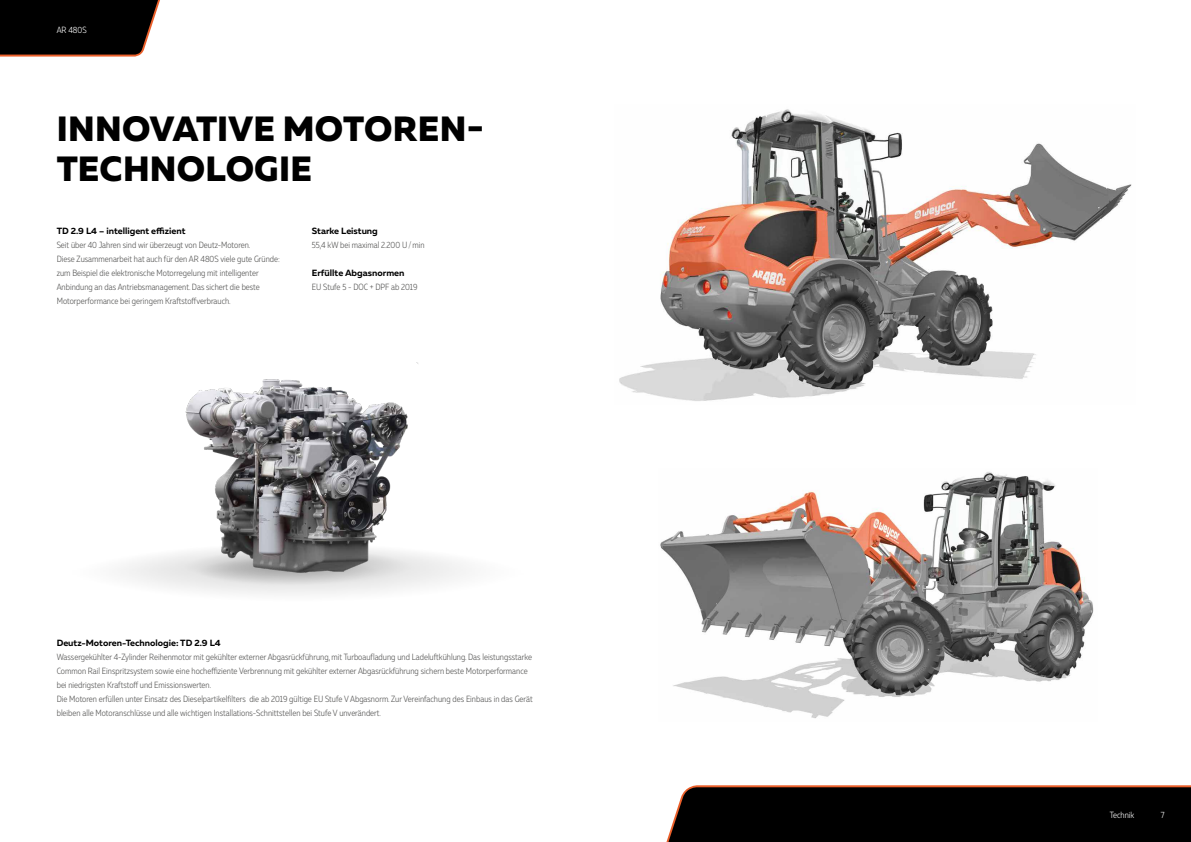
<style>
.page{position:relative;width:1191px;height:842px;background:#fff}
.page>*{position:absolute;margin:0;border:0;box-sizing:border-box;transform-origin:0 0}
.t1{font:800 35px/40px "Muller";letter-spacing:.005em;color:#000}
.t2{font:300 9px/14px "Muller Narrow";color:#575756}
.t3{font:700 9px "Muller";color:#000}
.t4{font:300 9px "Muller Narrow";color:#fff}
</style>
<div class="page">
<svg style="left:41px;top:524px;width:514px;height:97px"></svg>
<img style="left:176px;top:363px;width:243px;height:221px">
<img style="left:619px;top:109px;width:513px;height:292px">
<img style="left:660px;top:472px;width:434px;height:246px">
<svg style="left:0;top:0;width:160px;height:57px;background:#191311"></svg>
<svg style="left:666px;top:785px;width:525px;height:57px;background:#100b09"></svg>
<p class="t4" style="left:57px;top:24px;width:31px">AR 480S</p>
<h1 class="t1" style="left:57px;top:109px;width:428px">INNOVATIVE MOTOREN-<br>TECHNOLOGIE</h1>
<p class="t3" style="left:57px;top:225px;width:130px">TD 2.9 L4 – intelligent effizient</p>
<p class="t2" style="left:57px;top:238px;width:225px">Seit über 40 Jahren sind wir überzeugt von Deutz-Motoren.<br>Diese Zusammenarbeit hat auch für den AR 480S viele gute Gründe: zum Beispiel die elektronische Motorregelung mit intelligenter Anbindung an das Antriebsmanagement. Das sichert die beste Motorperformance bei geringem Kraftstoffverbrauch.</p>
<p class="t3" style="left:312px;top:225px;width:67px">Starke Leistung</p>
<p class="t2" style="left:312px;top:238px;width:114px">55,4 kW bei maximal 2.200 U/min</p>
<p class="t3" style="left:312px;top:267px;width:94px">Erfüllte Abgasnormen</p>
<p class="t2" style="left:312px;top:280px;width:107px">EU Stufe 5 - DOC + DPF ab 2019</p>
<p class="t3" style="left:57px;top:637px;width:166px">Deutz-Motoren-Technologie: TD 2.9 L4</p>
<p class="t2" style="left:57px;top:649px;width:477px">Wassergekühlter 4-Zylinder Reihenmotor mit gekühlter externer Abgasrückführung, mit Turboaufladung und Ladeluftkühlung. Das leistungsstarke Common Rail Einspritzsystem sowie eine hocheffiziente Verbrennung mit gekühlter externer Abgasrückführung sichern beste Motorperformance bei niedrigsten Kraftstoff und Emissionswerten.<br>Die Motoren erfüllen unter Einsatz des Dieselpartikelfilters die ab 2019 gültige EU Stufe V Abgasnorm. Zur Vereinfachung des Einbaus in das Gerät bleiben alle Motoranschlüsse und alle wichtigen Installations-Schnittstellen bei Stufe V unverändert.</p>
<p class="t4" style="left:1109px;top:809px;width:26px">Technik</p>
<p class="t4" style="left:1160px;top:809px;width:5px">7</p>
</div>
